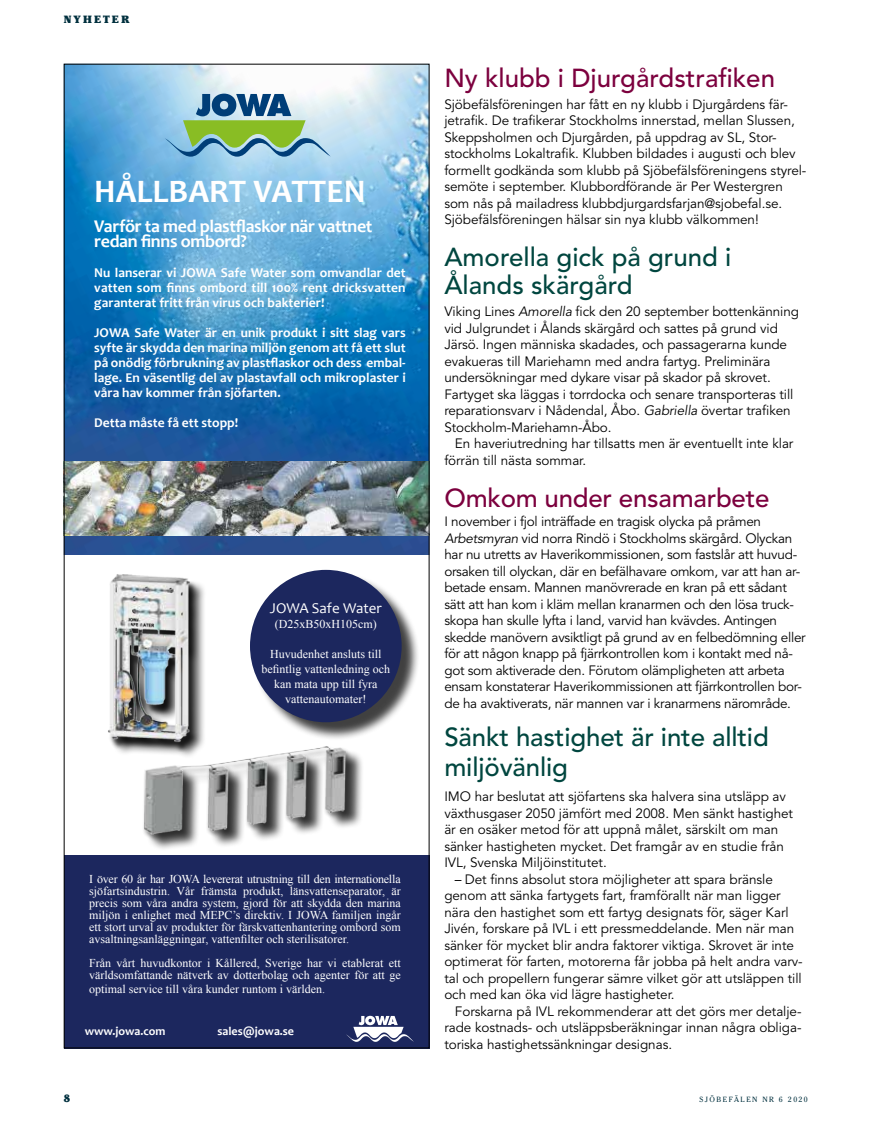
<style>
.page{position:relative;width:893px;height:1127px;background:#fff}
.page>*{position:absolute;margin:0;border:0;box-sizing:border-box;transform-origin:0 0}
.t1{font:700 33px "Candara";color:#fff}
.t2{font:500 25.8px/28.5px "Avenir";letter-spacing:-.005em;color:#00463f}
.t3{font:500 25.8px "Avenir";letter-spacing:-.01em;color:#7c003e}
.t4{font:700 18px/15px "Candara";letter-spacing:-.02em;color:#fff}
.t5{font:15px "Candara";color:#fff}
.t6{font:13.5px/16.5px "Avenir";letter-spacing:-.005em;color:#000}
.t7{font:700 13.5px/15px "Candara";color:#fff;text-align:justify}
.t8{font:12px/12px "Times New Roman";color:#fff;text-align:center}
.t9{font:700 12px "Candara";color:#fff}
.t10{font:900 10.5px "Cheltenham";letter-spacing:.2em;color:#00303e}
.t11{font:7.5px "Cheltenham";letter-spacing:.2em;color:#00303e}
.s1{font-style:italic}
.s2{font-family:"Cheltenham";font-weight:300}
</style>
<div class="page">
<div style="left:64px;top:855px;width:365px;height:193px;background:#1c275e"></div>
<img style="left:66px;top:66px;width:361px;height:489px">
<svg style="left:165px;top:94px;width:166px;height:63px;background:#8ab5a9"></svg>
<img style="left:66px;top:461px;width:361px;height:75px">
<img style="left:108px;top:574px;width:145px;height:173px">
<img style="left:115px;top:693px;width:247px;height:156px">
<div style="left:253px;top:572px;width:167px;height:169px;background:#000;opacity:.75"></div>
<div style="left:250px;top:570px;width:152px;height:152px;background:#1c275e;border-radius:50%"></div>
<svg style="left:346px;top:1016px;width:68px;height:26px"></svg>
<p class="t10" style="left:64px;top:13px;width:67px">NYHETER</p>
<h1 class="t1" style="left:94px;top:171px;width:273px">HÅLLBART VATTEN</h1>
<h3 class="t4" style="left:94px;top:219px;width:280px">Varför ta med plastflaskor när vattnet redan finns ombord?</h3>
<p class="t7" style="left:94px;top:265px;width:313px">Nu lanserar vi JOWA Safe Water som omvandlar det vatten som finns ombord till 100% rent dricksvatten garanterat fritt från virus och bakterier!</p>
<p class="t7" style="left:94px;top:325px;width:313px">JOWA Safe Water är en unik produkt i sitt slag vars syfte är skydda den marina miljön genom att få ett slut på onödig förbrukning av plastflaskor och dess embal&shy;lage. En väsentlig del av plastavfall och mikroplaster i våra hav kommer från sjöfarten.</p>
<p class="t7" style="left:94px;top:415px;width:145px">Detta måste få ett stopp!</p>
<p class="t5" style="left:270px;top:598px;width:114px">JOWA Safe Water</p>
<p class="t8" style="left:275px;top:617px;width:103px">(D25xB50xH105cm)</p>
<p class="t8" style="left:261px;top:646px;width:130px;line-height:15px">Huvudenhet ansluts till befintlig vattenledning och kan mata upp till fyra vattenautomater!</p>
<p class="t8" style="left:89px;top:872px;width:313px;text-align:justify">I över 60 år har JOWA levererat utrustning till den internationella sjöfartsindustrin. Vår främsta produkt, länsvattenseparator, är precis som våra andra system, gjord för att skydda den marina miljön i enlighet med MEPC’s direktiv. I JOWA familjen ingår ett stort urval av produkter för färskvattenhantering ombord som avsaltningsanläggningar, vattenfilter och sterilisatorer.</p>
<p class="t8" style="left:89px;top:956px;width:313px;text-align:left">Från vårt huvudkontor i Kållered, Sverige har vi etablerat ett världsomfattande nätverk av dotterbolag och agenter för att ge</p>
<p class="t8" style="left:89px;top:983px;width:237px">optimal service till våra kunder runtom i världen.</p>
<p class="t9" style="left:85px;top:1024px;width:82px">www.jowa.com</p>
<p class="t9" style="left:218px;top:1024px;width:78px">sales@jowa.se</p>
<h2 class="t3" style="left:444px;top:63px;width:332px">Ny klubb i Djurgårdstrafiken</h2>
<p class="t6" style="left:444px;top:96px;width:364px">Sjöbefälsföreningen har fått en ny klubb i Djurgårdens fär&shy;jetrafik. De trafikerar Stockholms innerstad, mellan Slussen, Skeppsholmen och Djurgården, på uppdrag av SL, Stor&shy;stockholms Lokaltrafik. Klubben bildades i augusti och blev formellt godkända som klubb på Sjöbefälsföreningens styrel&shy;semöte i september. Klubbordförande är Per Westergren som nås på mailadress klubbdjurgardsfarjan@sjobefal.se.<br>Sjöbefälsföreningen hälsar sin nya klubb välkommen!</p>
<h2 class="t2" style="left:444px;top:243px;width:289px">Amorella gick på grund i<br>Ålands skärgård</h2>
<p class="t6" style="left:444px;top:304px;width:356px">Viking Lines <span class="s1">Amorella</span> fick den 20 september bottenkänning vid Julgrundet i Ålands skärgård och sattes på grund vid Järsö. Ingen människa skadades, och passagerarna kunde evakueras till Mariehamn med andra fartyg. Preliminära undersökningar med dykare visar på skador på skrovet.<br>Fartyget ska läggas i torrdocka och senare transporteras till reparationsvarv i Nådendal, Åbo. <span class="s1">Gabriella</span> övertar trafiken Stockholm-Mariehamn-Åbo.</p>
<p class="t6" style="left:444px;top:436px;width:351px;text-indent:11px">En haveriutredning har tillsatts men är eventuellt inte klar förrän till nästa sommar.</p>
<h2 class="t3" style="left:444px;top:483px;width:327px">Omkom under ensamarbete</h2>
<p class="t6" style="left:444px;top:513px;width:363px">I november i fjol inträffade en tragisk olycka på pråmen <span class="s1">Arbetsmyran</span> vid norra Rindö i Stockholms skärgård. Olyckan har nu utretts av Haverikommissionen, som fastslår att huvud&shy;orsaken till olyckan, där en befälhavare omkom, var att han ar&shy;betade ensam. Mannen manövrerade en kran på ett sådant sätt att han kom i kläm mellan kranarmen och den lösa truck&shy;skopa han skulle lyfta i land, varvid han kvävdes. Antingen skedde manövern avsiktligt på grund av en felbedömning eller för att någon knapp på fjärrkontrollen kom i kontakt med nå&shy;got som aktiverade den. Förutom olämpligheten att arbeta ensam konstaterar Haverikommissionen att fjärrkontrollen bor&shy;de ha avaktiverats, när mannen var i kranarmens närområde.</p>
<h2 class="t2" style="left:444px;top:723px;width:326px;line-height:30px">Sänkt hastighet är inte alltid miljövänlig</h2>
<p class="t6" style="left:444px;top:788px;width:350px">IMO har beslutat att sjöfartens ska halvera sina utsläpp av växthusgaser 2050 jämfört med 2008. Men sänkt hastighet är en osäker metod för att uppnå målet, särskilt om man sänker hastigheten mycket. Det framgår av en studie från IVL, Svenska Miljöinstitutet.</p>
<p class="t6" style="left:444px;top:871px;width:360px;text-indent:11px"><span class="s2">–</span> Det finns absolut stora möjligheter att spara bränsle genom att sänka fartygets fart, framförallt när man ligger nära den hastighet som ett fartyg designats för, säger Karl Jivén, forskare på IVL i ett pressmeddelande. Men när man sänker för mycket blir andra faktorer viktiga. Skrovet är inte optimerat för farten, motorerna får jobba på helt andra varv&shy;tal och propellern fungerar sämre vilket gör att utsläppen till och med kan öka vid lägre hastigheter.</p>
<p class="t6" style="left:444px;top:1003px;width:359px;text-align:justify;text-indent:11px">Forskarna på IVL rekommenderar att det görs mer detalje&shy;rade kostnads- och utsläppsberäkningar innan några obliga&shy;toriska hastighetssänkningar designas.</p>
<p class="t10" style="left:64px;top:1091px;width:8px">8</p>
<p class="t11" style="left:699px;top:1094px;width:110px">SJÖBEFÄLEN NR 6 2020</p>
</div>
